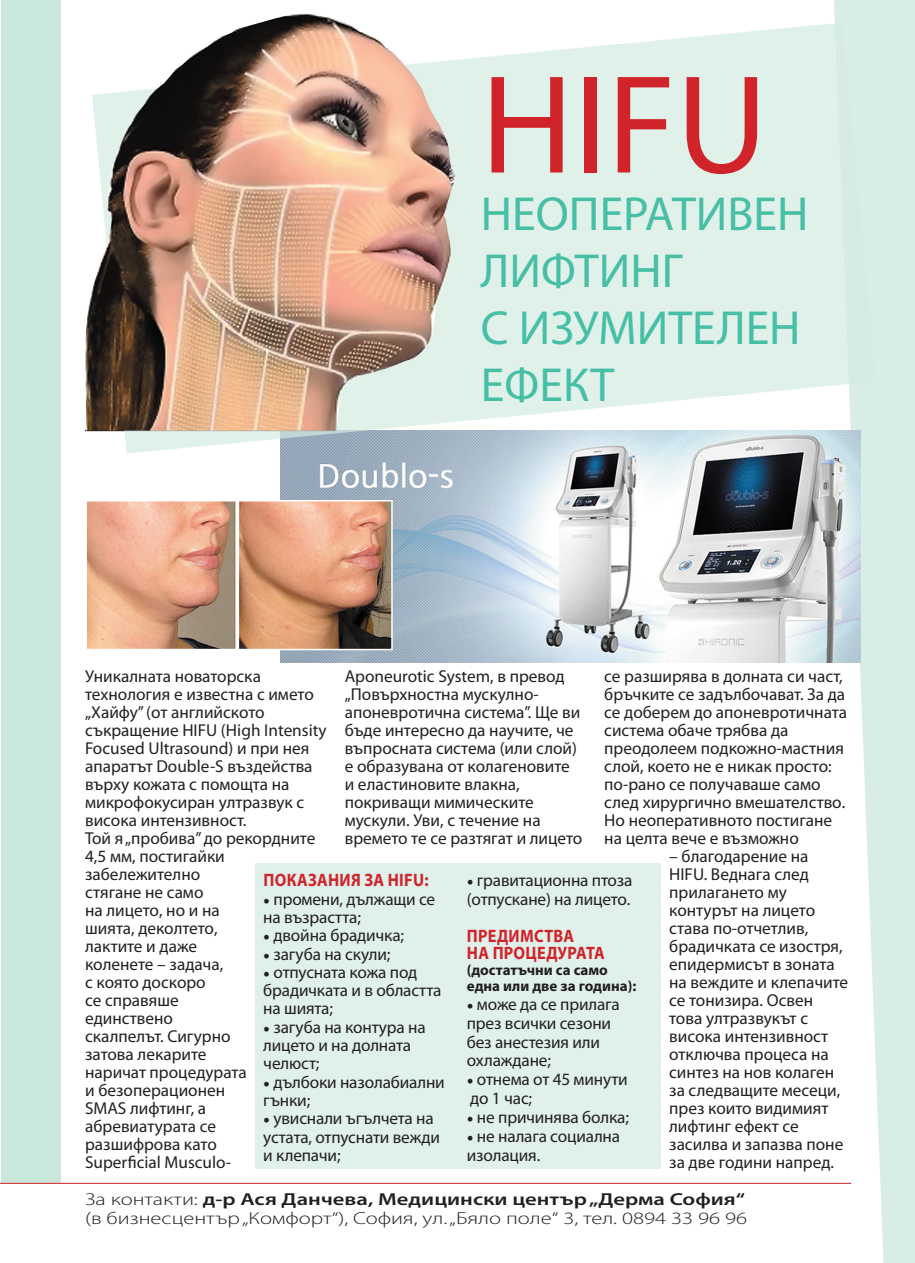
<style>
.page{position:relative;width:915px;height:1263px;background:#fff}
.page>*{position:absolute;margin:0;border:0;box-sizing:border-box;transform-origin:0 0}
.Z-50{font:141.45px "Myriad Pro";color:#d1232a}
.Z-50-2{font:48px "Myriad Pro";color:#46bfa5}
.Z-12{font:700 18px/17.4px "Myriad Pro";letter-spacing:.02em;color:#d1232a;scale:.9 1}
.Z-50-3{font:300 17.4px/18.3px "Myriad Pro";color:#231f20;scale:1.3 1}
.body_text{font:17.25px/18px "Myriad Pro";color:#231f20}
.Z-12-2{font:700 15px/15.9px "Myriad Pro";color:#231f20}
.s1{font-family:"Minion Pro";font-weight:700}
.s2{font-weight:600}
</style>
<div class="page">
<div style="left:1px;top:0;width:60px;height:1183px;background:#cae7dd"></div>
<svg style="left:832px;top:0;width:82px;height:1263px;fill:#d8ede6"></svg>
<img style="left:281px;top:453px;width:579px;height:209px">
<img style="left:88px;top:503px;width:301px;height:144px">
<div style="left:85px;top:500px;width:307px;height:150px;border:2px solid #fff"></div>
<hr style="left:0;top:1183px;width:850px;height:1px;background:#d1232a">
<div style="left:255px;top:863px;width:405px;height:306px;background:#e0f0ea"></div>
<svg style="left:92px;top:23px;width:784px;height:430px;background:#e0efea"></svg>
<img style="left:85px;top:13px;width:372px;height:418px">
<p class="Z-50" style="left:480px;top:38px;width:288px">HIFU</p>
<p class="Z-50-2" style="left:480px;top:184px;width:329px">НЕОПЕРАТИВЕН</p>
<p class="Z-50-2" style="left:480px;top:241px;width:203px">ЛИФТИНГ</p>
<p class="Z-50-2" style="left:480px;top:298px;width:321px">С ИЗУМИТЕЛЕН</p>
<p class="Z-50-2" style="left:480px;top:355px;width:135px">ЕФЕКТ</p>
<p class="body_text" style="left:344px;top:667px;width:239px">Aponeurotic System, в превод „Повърхностна мускулно&shy;апоневротична система”. Ще ви бъде интересно да научите, че въпросната система (или слой) е образувана от колагеновите и еластиновите влакна, покриващи мимическите мускули. Уви, с течение на времето те се разтягат и лицето</p>
<p class="body_text" style="left:604px;top:667px;width:244px">се разширява в долната си част, бръчките се задълбочават. За да се доберем до апоневротичната система обаче трябва да преодолеем подкожно-мастния слой, което не е никак просто: по-рано се получаваше само след хирургично вмешателство.</p>
<p class="body_text" style="left:85px;top:667px;width:243px">Уникалната новаторска технология e известна с името „Хайфу” (от английското съкращение HIFU (High Intensity<br>Focused Ultrasound) и при нея апаратът Double-S въздейства върху кожата с помощта на микрофокусиран ултразвук с висока интензивност.</p>
<p class="body_text" style="left:85px;top:829px;width:232px">Той я „пробива” до рекордните<br>4,5 мм, постигайки забележително<br>стягане не само<br>на лицето, но и на<br>шията, деколтето,<br>лактите и даже<br>коленете – задача,<br>с която доскоро<br>се справяше<br>единствено<br>скалпелът. Сигурно<br>затова лекарите<br>наричат процедурата<br>и безоперационен<br>SMAS лифтинг, а абревиатурата се разшифрова като<br>Superficial Musculo-</p>
<p class="body_text" style="left:604px;top:811px;width:229px">Но неоперативното постигане на целта вече е възможно</p>
<p class="body_text" style="left:669px;top:847px;width:180px">– благодарение на<br>HIFU. Веднага след прилагането му контурът на лицето става по-отчетлив, брадичката се изостря, епидермисът в зоната на веждите и клепачите се тонизира. Освен това ултразвукът с висока интензивност отключва процеса на синтез на нов колаген за следващите месеци, през които видимият лифтинг ефект се засилва и запазва поне за две години напред.</p>
<p class="Z-12" style="left:263px;top:871px;width:185px">ПОКАЗАНИЯ ЗА HIFU:</p>
<p class="body_text" style="left:263px;top:889px;width:173px"><span class="s1">•</span> промени, дължащи се на възрастта;</p>
<p class="body_text" style="left:263px;top:926px;width:142px"><span class="s1">•</span> двойна брадичка;</p>
<p class="body_text" style="left:263px;top:944px;width:129px"><span class="s1">•</span> загуба на скули;</p>
<p class="body_text" style="left:263px;top:963px;width:180px"><span class="s1">•</span> отпусната кожа под брадичката и в областта на шията;</p>
<p class="body_text" style="left:263px;top:1017px;width:164px"><span class="s1">•</span> загуба на контура на лицето и на долната челюст;</p>
<p class="body_text" style="left:263px;top:1072px;width:183px"><span class="s1">•</span> дълбоки назолабиални гънки;</p>
<p class="body_text" style="left:263px;top:1109px;width:178px"><span class="s1">•</span> увиснали ъгълчета на устата, отпуснати вежди и клепачи;</p>
<p class="body_text" style="left:466px;top:870px;width:167px;line-height:18.9px"><span class="s1">•</span> гравитационна птоза (отпускане) на лицето.</p>
<p class="Z-12" style="left:467px;top:926px;width:154px">ПРЕДИМСТВА<br>НА ПРОЦЕДУРАТА</p>
<p class="Z-12-2" style="left:466px;top:961px;width:171px">(достатъчни са само една или две за година):</p>
<p class="body_text" style="left:466px;top:994px;width:154px;line-height:18.9px"><span class="s1">•</span> може да се прилага през всички сезони без анестезия или охлаждане;</p>
<p class="body_text" style="left:466px;top:1070px;width:162px;line-height:18.9px"><span class="s1">•</span> отнема от 45 минути до 1 час;</p>
<p class="body_text" style="left:466px;top:1108px;width:164px"><span class="s1">•</span> не причинява болка;</p>
<p class="body_text" style="left:466px;top:1126px;width:155px;line-height:18.9px"><span class="s1">•</span> не налага социална изолация.</p>
<p class="Z-50-3" style="left:85px;top:1190px;width:510px">За контакти: <span class="s2">д-р Ася Данчева, Медицински център „Дерма София“ </span>(в бизнесцентър „Комфорт“), София, ул. „Бяло поле“ 3, тел. 0894 33 96 96</p>
</div>
